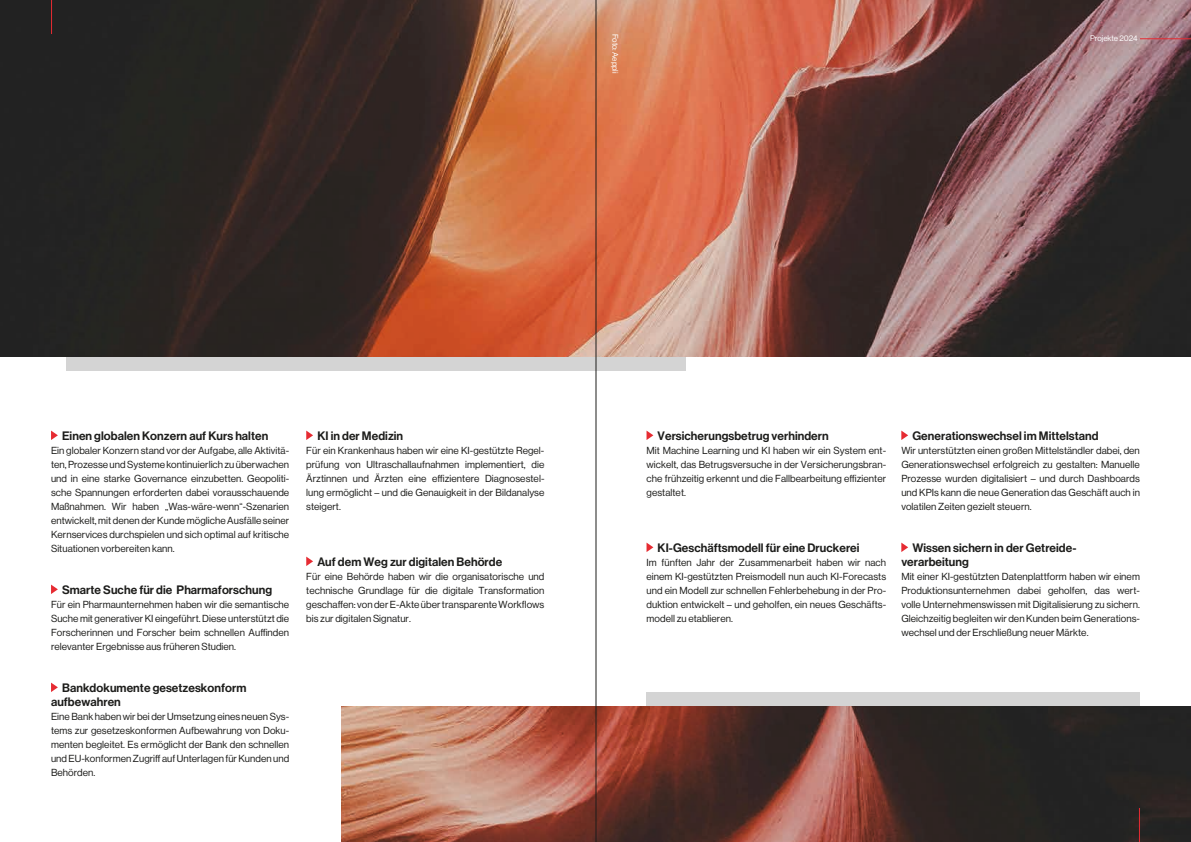
<style>
.page{position:relative;width:1191px;height:842px;background:#fff}
.page>*{position:absolute;margin:0;border:0;box-sizing:border-box;transform-origin:0 0}
.t1{font:12px/14px "N Haas Grotesk DS Pro 65 Md";letter-spacing:.005em;color:#1d1d1b}
.t2{font:10px/14px "N Haas Grotesk DS Pro 55 Rg";letter-spacing:.005em;color:#1d1d1b;text-align:justify}
.t3{font:8px "N Haas Grotesk DS Pro 55 Rg";color:#fff}
</style>
<div class="page">
<img style="left:0;top:0;width:1191px;height:842px">
<hr style="left:51px;top:0;width:1px;height:34px;background:#e62b32">
<hr style="left:1139px;top:808px;width:1px;height:34px;background:#e62b32">
<div style="left:0;top:653px;width:340px;height:189px;background:#fff"></div>
<div style="left:0;top:357px;width:1191px;height:349px;background:#fff"></div>
<svg style="left:306px;top:431px;width:7px;height:9px"></svg>
<svg style="left:306px;top:557px;width:7px;height:9px"></svg>
<svg style="left:51px;top:431px;width:7px;height:9px"></svg>
<svg style="left:51px;top:585px;width:7px;height:9px"></svg>
<svg style="left:51px;top:683px;width:7px;height:9px"></svg>
<div style="left:66px;top:357px;width:619px;height:13px;background:#d4d4d4"></div>
<svg style="left:646px;top:431px;width:7px;height:9px"></svg>
<svg style="left:646px;top:543px;width:7px;height:9px"></svg>
<hr style="left:1140px;top:38px;width:51px;height:1px;background:#e62b32">
<svg style="left:901px;top:431px;width:7px;height:9px"></svg>
<svg style="left:901px;top:543px;width:7px;height:9px"></svg>
<div style="left:646px;top:693px;width:494px;height:13px;background:#d4d4d4"></div>
<hr style="left:595px;top:0;width:1px;height:842px;background:#1d1d1b">
<p class="t3" style="left:620px;top:34px;width:41px;rotate:90deg">Foto: Aeppli</p>
<p class="t3" style="left:1090px;top:34px;width:49px">Projekte 2024</p>
<p class="t1" style="left:62px;top:429px;width:208px">Einen globalen Konzern auf Kurs halten</p>
<p class="t2" style="left:51px;top:444px;width:240px">Ein globaler Konzern stand vor der Aufgabe, alle Aktivitä&shy;ten, Prozesse und Systeme kontinuierlich zu überwachen und in eine starke Governance einzubetten. Geopoliti&shy;sche Spannungen erforderten dabei vorausschauende Maßnahmen. Wir haben „Was-wäre-wenn“-Szenarien entwickelt, mit denen der Kunde mögliche Ausfälle seiner Kernservices durchspielen und sich optimal auf kritische Situationen vorbereiten kann.</p>
<p class="t1" style="left:62px;top:583px;width:211px">Smarte Suche für die Pharmaforschung</p>
<p class="t2" style="left:51px;top:598px;width:240px">Für ein Pharmaunternehmen haben wir die semantische Suche mit generativer KI eingeführt. Diese unterstützt die Forscherinnen und Forscher beim schnellen Auffinden relevanter Ergebnisse aus früheren Studien.</p>
<p class="t1" style="left:51px;top:681px;width:197px;text-indent:11px">Bankdokumente gesetzeskonform aufbewahren</p>
<p class="t2" style="left:51px;top:710px;width:240px">Eine Bank haben wir bei der Umsetzung eines neuen Sys&shy;tems zur gesetzeskonformen Aufbewahrung von Doku&shy;menten begleitet. Es ermöglicht der Bank den schnellen und EU-konformen Zugriff auf Unterlagen für Kunden und Behörden.</p>
<p class="t1" style="left:317px;top:429px;width:87px">KI in der Medizin</p>
<p class="t2" style="left:306px;top:444px;width:240px">Für ein Krankenhaus haben wir eine KI-gestützte Regel&shy;prüfung von Ultraschallaufnahmen implementiert, die Ärztinnen und Ärzten eine effizientere Diagnosestel&shy;lung ermöglicht – und die Genauigkeit in der Bildanalyse steigert.</p>
<p class="t1" style="left:317px;top:555px;width:186px">Auf dem Weg zur digitalen Behörde</p>
<p class="t2" style="left:306px;top:570px;width:240px">Für eine Behörde haben wir die organisatorische und technische Grundlage für die digitale Transformation geschaffen: von der E-Akte über transparente Workflows bis zur digitalen Signatur.</p>
<p class="t1" style="left:657px;top:429px;width:173px">Versicherungsbetrug verhindern</p>
<p class="t2" style="left:646px;top:444px;width:241px">Mit Machine Learning und KI haben wir ein System ent&shy;wickelt, das Betrugsversuche in der Versicherungsbran&shy;che frühzeitig erkennt und die Fallbearbeitung effizienter gestaltet.</p>
<p class="t1" style="left:657px;top:541px;width:203px">KI-Geschäftsmodell für eine Druckerei</p>
<p class="t2" style="left:646px;top:556px;width:241px">Im fünften Jahr der Zusammenarbeit haben wir nach einem KI-gestützten Preismodell nun auch KI-Forecasts und ein Modell zur schnellen Fehlerbehebung in der Pro&shy;duktion entwickelt – und geholfen, ein neues Geschäfts&shy;modell zu etablieren.</p>
<p class="t1" style="left:912px;top:429px;width:188px">Generationswechsel im Mittelstand</p>
<p class="t2" style="left:901px;top:444px;width:240px">Wir unterstützten einen großen Mittelständler dabei, den Generationswechsel erfolgreich zu gestalten: Manuelle Prozesse wurden digitalisiert – und durch Dashboards und KPIs kann die neue Generation das Geschäft auch in volatilen Zeiten gezielt steuern.</p>
<p class="t1" style="left:901px;top:541px;width:177px;text-indent:11px">Wissen sichern in der Getreide&shy;verarbeitung</p>
<p class="t2" style="left:901px;top:570px;width:240px">Mit einer KI-gestützten Datenplattform haben wir einem Produktionsunternehmen dabei geholfen, das wert&shy;volle Unternehmenswissen mit Digitalisierung zu sichern.<br>Gleichzeitig begleiten wir den Kunden beim Generations&shy;wechsel und der Erschließung neuer Märkte.</p>
</div>
